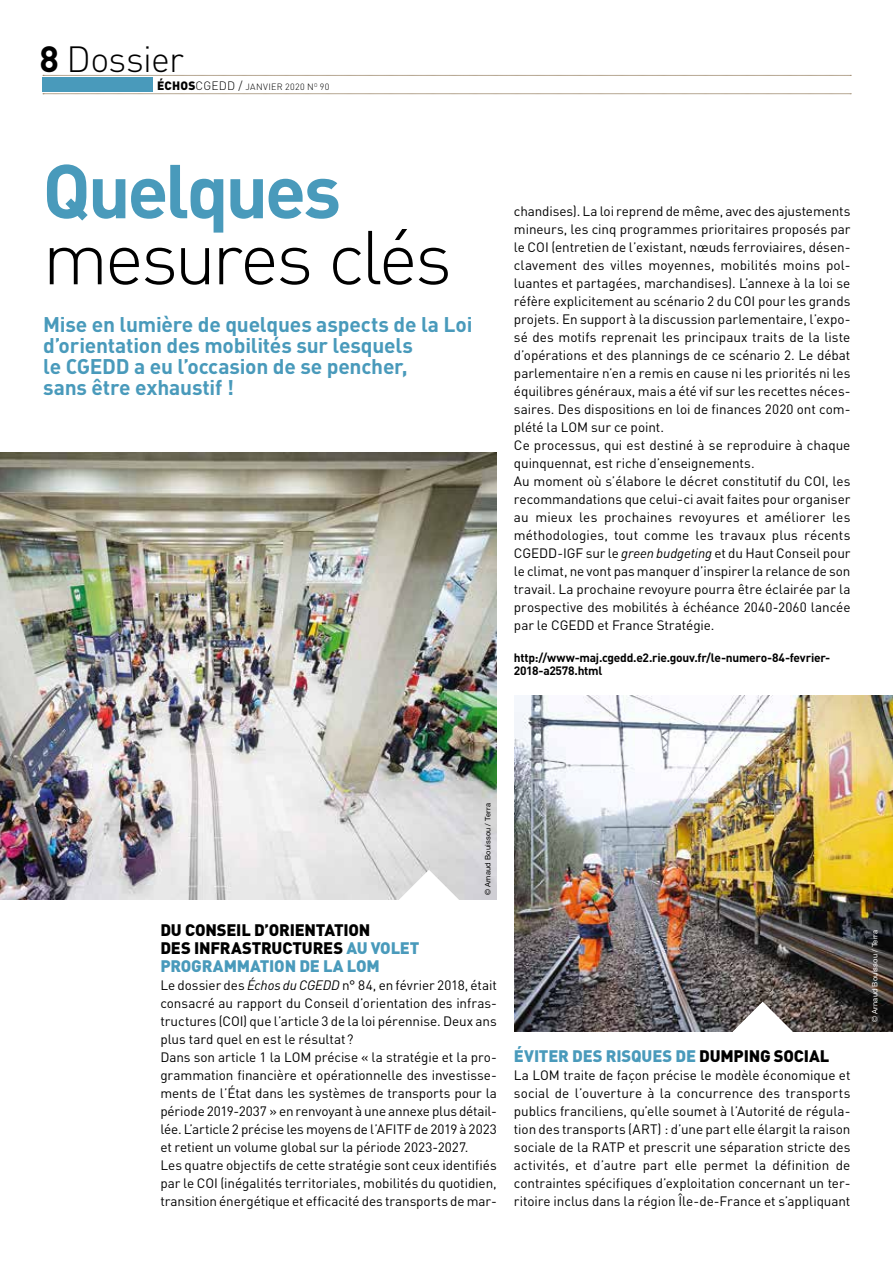
<style>
.page{position:relative;width:893px;height:1263px;background:#fff}
.page>*{position:absolute;margin:0;border:0;box-sizing:border-box;transform-origin:0 0}
.t1{font:300 75px "DIN";letter-spacing:-.05em;color:#000}
.t2{font:700 75px "DIN";letter-spacing:-.045em;color:#499abb}
.t3{font:300 36px "DIN";letter-spacing:-.02em;color:#000}
.t4{font:700 21px/21px "DIN";letter-spacing:-.01em;color:#499abb}
.t5{font:900 16.5px/18px "DIN";letter-spacing:-.01em;color:#000}
.t6{font:900 16.5px "DIN";letter-spacing:-.01em;color:#499abb}
.t7{font:13.5px/18px "DIN";letter-spacing:-.005em;color:#000}
.t8{font:700 12px/13.5px "DIN";letter-spacing:-.02em;color:#000}
.t9{font:300 9px "DIN";letter-spacing:.045em;color:#000}
.t10{font:7.5px "Helvetica Neue LT Std";letter-spacing:.025em;color:#fff}
.t11{font:7.5px "Helvetica Neue LT Std";letter-spacing:.025em;color:#000}
.s1{font-weight:700}
.s2{font-weight:900;font-size:12px}
.s3{font-size:12px}
.s4{font-style:italic}
.s5{color:#499abb}
.s6{color:#000}
</style>
<div class="page">
<img style="left:514px;top:695px;width:379px;height:337px">
<svg style="left:733px;top:1002px;width:60px;height:30px"></svg>
<div style="left:43px;top:77px;width:110px;height:15px;background:#499abb"></div>
<svg style="left:43px;top:75px;width:808px;height:1px"></svg>
<svg style="left:43px;top:94px;width:808px;height:1px"></svg>
<img style="left:0;top:453px;width:496px;height:446px">
<svg style="left:399px;top:870px;width:60px;height:30px"></svg>
<h2 class="t3" style="left:39px;top:37px;width:146px"><span class="s1">8</span> Dossier</h2>
<p class="t9" style="left:157px;top:81px;width:174px"><span class="s2">ÉCHOS</span><span class="s3">CGEDD /</span> JANVIER 2020 N<sup>O</sup> 90</p>
<h1 class="t2" style="left:43px;top:142px;width:300px">Quelques</h1>
<h1 class="t1" style="left:43px;top:211px;width:411px">mesures clés</h1>
<h3 class="t4" style="left:43px;top:313px;width:431px">Mise en lumière de quelques aspects de la Loi d’orientation des mobilités sur lesquels<br>le CGEDD a eu l’occasion de se pencher,<br>sans être exhaustif !</h3>
<p class="t7" style="left:514px;top:202px;width:338px">chandises). La loi reprend de même, avec des ajustements mineurs, les cinq programmes prioritaires proposés par le COI (entretien de l’existant, nœuds ferroviaires, désen&shy;clavement des villes moyennes, mobilités moins pol&shy;luantes et partagées, marchandises). L’annexe à la loi se réfère explicitement au scénario 2 du COI pour les grands projets. En support à la discussion parlementaire, l’expo&shy;sé des motifs reprenait les principaux traits de la liste d’opérations et des plannings de ce scénario 2. Le débat parlementaire n’en a remis en cause ni les priorités ni les équilibres généraux, mais a été vif sur les recettes néces&shy;saires. Des dispositions en loi de finances 2020 ont com&shy;plété la LOM sur ce point.<br>Ce processus, qui est destiné à se reproduire à chaque quinquennat, est riche d’enseignements.<br>Au moment où s’élabore le décret constitutif du COI, les recommandations que celui-ci avait faites pour organiser au mieux les prochaines revoyures et améliorer les méthodologies, tout comme les travaux plus récents CGEDD-IGF sur le <span class="s4">green budgeting</span> et du Haut Conseil pour le climat, ne vont pas manquer d’inspirer la relance de son travail. La prochaine revoyure pourra être éclairée par la prospective des mobilités à échéance 2040-2060 lancée par le CGEDD et France Stratégie.</p>
<p class="t8" style="left:514px;top:650px;width:318px">http://www-maj.cgedd.e2.rie.gouv.fr/le-numero-84-fevrier-<br>2018-a2578.html</p>
<p class="t11" style="left:483px;top:895px;width:94px;rotate:-90deg">© Arnaud Bouissou / Terra</p>
<p class="t5" style="left:160px;top:920px;width:261px">DU CONSEIL D’ORIENTATION<br>DES INFRASTRUCTURES <span class="s5">AU VOLET<br>PROGRAMMATION DE LA LOM</span></p>
<p class="t7" style="left:160px;top:976px;width:338px">Le dossier des <span class="s4">Échos du CGEDD</span> n° 84, en février 2018, était consacré au rapport du Conseil d’orientation des infras&shy;tructures (COI) que l’article 3 de la loi pérennise. Deux ans plus tard quel en est le résultat?<br>Dans son article 1 la LOM précise « la stratégie et la pro&shy;grammation financière et opérationnelle des investisse&shy;ments de l’État dans les systèmes de transports pour la période 2019-2037 » en renvoyant à une annexe plus détail&shy;lée. L’article 2 précise les moyens de l’AFITF de 2019 à 2023 et retient un volume global sur la période 2023-2027.<br>Les quatre objectifs de cette stratégie sont ceux identifiés par le COI (inégalités territoriales, mobilités du quotidien, transition énergétique et efficacité des transports de mar-</p>
<p class="t6" style="left:514px;top:1045px;width:317px">ÉVITER DES RISQUES DE <span class="s6">DUMPING SOCIAL</span></p>
<p class="t7" style="left:514px;top:1066px;width:338px;text-align:justify">La LOM traite de façon précise le modèle économique et social de l’ouverture à la concurrence des transports publics franciliens, qu’elle soumet à l’Autorité de régula&shy;tion des transports (ART) : d’une part elle élargit la raison sociale de la RATP et prescrit une séparation stricte des activités, et d’autre part elle permet la définition de contraintes spécifiques d’exploitation concernant un ter&shy;ritoire inclus dans la région Île-de-France et s’appliquant</p>
<p class="t10" style="left:870px;top:1022px;width:94px;rotate:-90deg">© Arnaud Bouissou / Terra</p>
</div>
